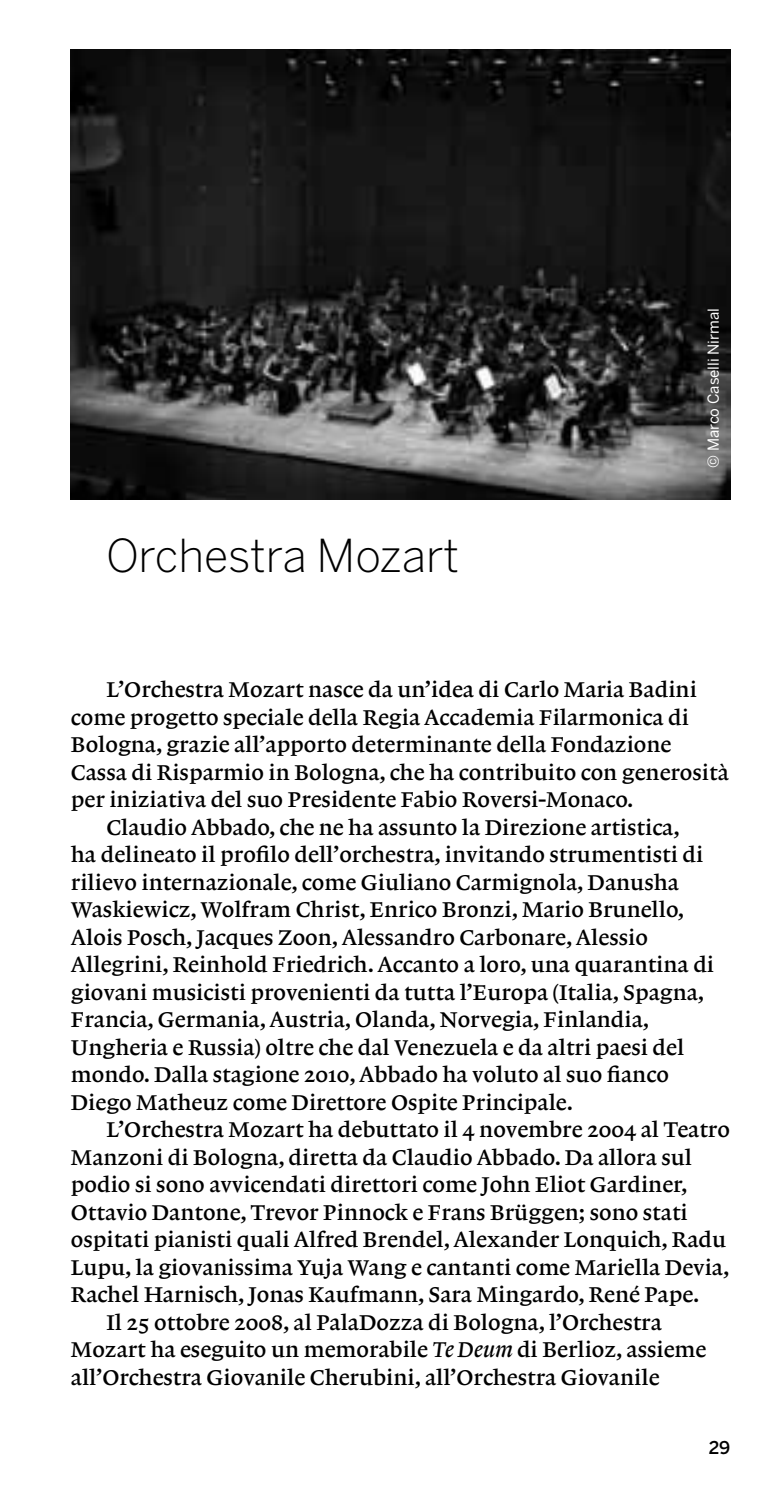
<style>
.page{position:relative;width:780px;height:1489px;background:#fff}
.page>*{position:absolute;margin:0;border:0;box-sizing:border-box;transform-origin:0 0}
.t1{font:300 45px "Benton Sans";letter-spacing:-.01em;color:#000}
.t2{font:22.5px "Lexicon No 1 Roman B";color:#000}
.t3{font:500 17.5px "Benton Sans";color:#000}
.t4{font:15px "Benton Sans";color:#fff}
.s1{font-family:"Lexicon No 1 Italic B"}
</style>
<div class="page">
<img style="left:70px;top:50px;width:660px;height:450px">
<h1 class="t1" style="left:106px;top:529px;width:354px">Orchestra Mozart</h1>
<p class="t4" style="left:704px;top:468px;width:161px;rotate:-90deg">© Marco Caselli Nirmal</p>
<p class="t2" style="left:106px;top:677px;width:592px">L’Orchestra Mozart nasce da un’idea di Carlo Maria Badini</p>
<p class="t2" style="left:71px;top:704px;width:619px">come progetto speciale della Regia Accademia Filarmonica di</p>
<p class="t2" style="left:71px;top:732px;width:602px">Bologna, grazie all’apporto determinante della Fondazione</p>
<p class="t2" style="left:71px;top:759px;width:659px">Cassa di Risparmio in Bologna, che ha contribuito con generosità</p>
<p class="t2" style="left:71px;top:787px;width:564px">per iniziativa del suo Presidente Fabio Roversi-Monaco.</p>
<p class="t2" style="left:106px;top:814px;width:575px">Claudio Abbado, che ne ha assunto la Direzione artistica,</p>
<p class="t2" style="left:71px;top:842px;width:634px">ha delineato il profilo dell’orchestra, invitando strumentisti di</p>
<p class="t2" style="left:71px;top:869px;width:609px">rilievo internazionale, come Giuliano Carmignola, Danusha</p>
<p class="t2" style="left:71px;top:897px;width:614px">Waskiewicz, Wolfram Christ, Enrico Bronzi, Mario Brunello,</p>
<p class="t2" style="left:71px;top:924px;width:578px">Alois Posch, Jacques Zoon, Alessandro Carbonare, Alessio</p>
<p class="t2" style="left:71px;top:952px;width:644px">Allegrini, Reinhold Friedrich. Accanto a loro, una quarantina di</p>
<p class="t2" style="left:71px;top:979px;width:634px">giovani musicisti provenienti da tutta l’Europa (Italia, Spagna,</p>
<p class="t2" style="left:71px;top:1007px;width:579px">Francia, Germania, Austria, Olanda, Norvegia, Finlandia,</p>
<p class="t2" style="left:71px;top:1034px;width:615px">Ungheria e Russia) oltre che dal Venezuela e da altri paesi del</p>
<p class="t2" style="left:71px;top:1062px;width:599px">mondo. Dalla stagione 2010, Abbado ha voluto al suo fianco</p>
<p class="t2" style="left:71px;top:1089px;width:503px">Diego Matheuz come Direttore Ospite Principale.</p>
<p class="t2" style="left:106px;top:1117px;width:625px">L’Orchestra Mozart ha debuttato il 4 novembre 2004 al Teatro</p>
<p class="t2" style="left:71px;top:1144px;width:622px">Manzoni di Bologna, diretta da Claudio Abbado. Da allora sul</p>
<p class="t2" style="left:71px;top:1172px;width:618px">podio si sono avvicendati direttori come John Eliot Gardiner,</p>
<p class="t2" style="left:71px;top:1199px;width:618px">Ottavio Dantone, Trevor Pinnock e Frans Brüggen; sono stati</p>
<p class="t2" style="left:71px;top:1227px;width:656px">ospitati pianisti quali Alfred Brendel, Alexander Lonquich, Radu</p>
<p class="t2" style="left:71px;top:1254px;width:660px">Lupu, la giovanissima Yuja Wang e cantanti come Mariella Devia,</p>
<p class="t2" style="left:71px;top:1282px;width:630px">Rachel Harnisch, Jonas Kaufmann, Sara Mingardo, René Pape.</p>
<p class="t2" style="left:106px;top:1309px;width:557px">Il 25 ottobre 2008, al PalaDozza di Bologna, l’Orchestra</p>
<p class="t2" style="left:71px;top:1337px;width:637px">Mozart ha eseguito un memorabile <span class="s1">Te Deum</span> di Berlioz, assieme</p>
<p class="t2" style="left:71px;top:1364px;width:590px">all’Orchestra Giovanile Cherubini, all’Orchestra Giovanile</p>
<p class="t3" style="left:708px;top:1436px;width:23px">29</p>
</div>
